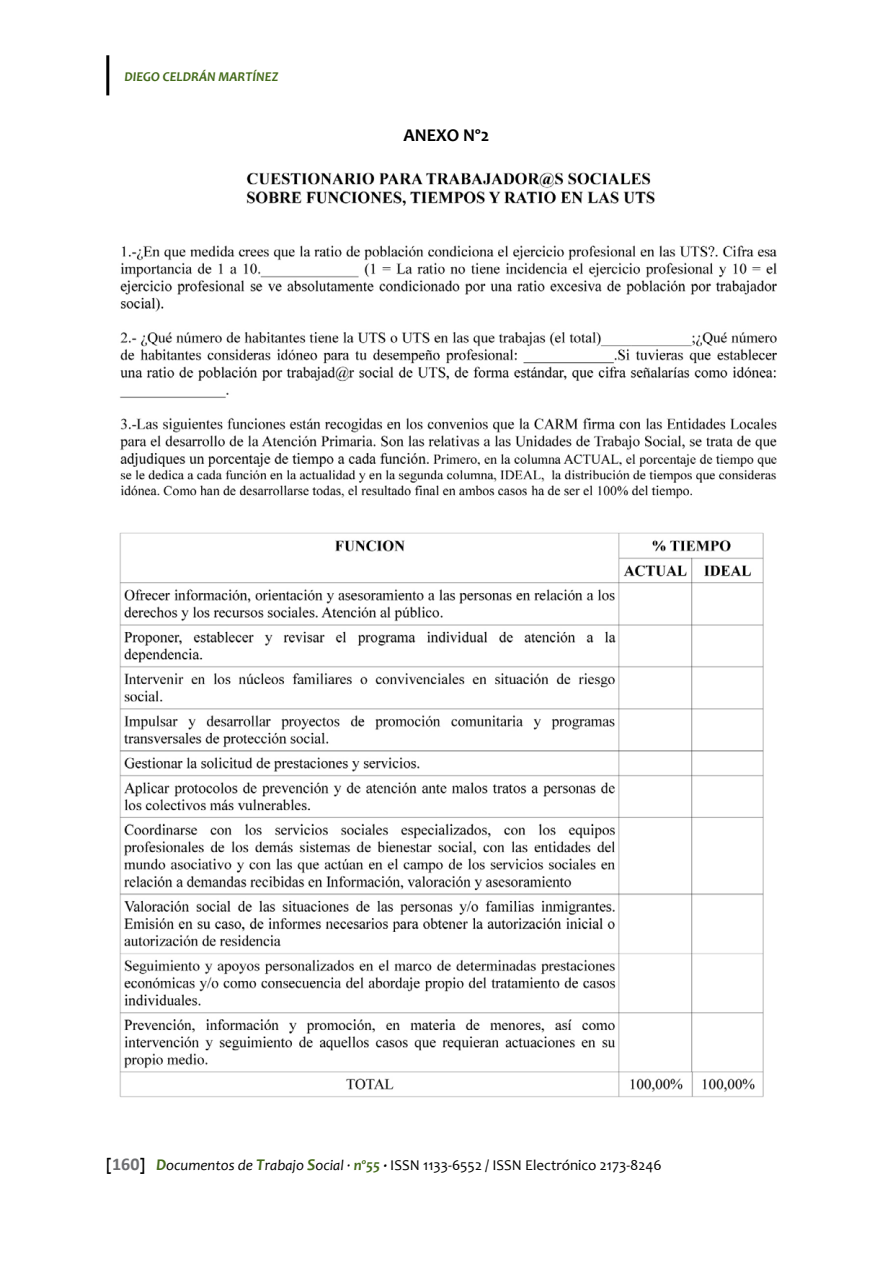
<style>
.page{position:relative;width:893px;height:1263px;background:#fff}
.page>*{position:absolute;margin:0;border:0;box-sizing:border-box;transform-origin:0 0}
.t1{font:700 18px "Candara";color:#000}
.t2{font:15px "Candara";color:#000}
.t3{font:italic 700 13.5px "Candara";color:#456c1c}
.s1{font-weight:700;font-size:16.5px}
.s2{font-family:"Calibri";font-weight:700;font-size:18px;color:#6d6e71}
.s3{font-weight:700;font-style:italic;font-size:16.5px;color:#456c1c}
.s4{font-style:italic}
.s5{font-weight:700;font-style:italic;color:#456c1c}
.s6{font-weight:700;font-style:italic}
</style>
<div class="page">
<hr style="left:106px;top:55px;width:3px;height:40px;background:#000">
<img style="left:119px;top:172px;width:658px;height:926px">
<p class="t3" style="left:124px;top:68px;width:156px">DIEGO CELDRÁN MARTÍNEZ</p>
<p class="t1" style="left:403px;top:123px;width:88px">ANEXO Nº2</p>
<p class="t2" style="left:106px;top:1156px;width:557px"><span class="s1">[</span><span class="s2">160</span><span class="s1">]</span> <span class="s3">D</span><span class="s4">ocumentos de</span> <span class="s3">T</span><span class="s4">rabajo</span> <span class="s3">S</span><span class="s4">ocial ·</span> <span class="s5">nº55</span> <span class="s6">·</span> ISSN 1133-6552 / ISSN Electrónico 2173-8246</p>
</div>
